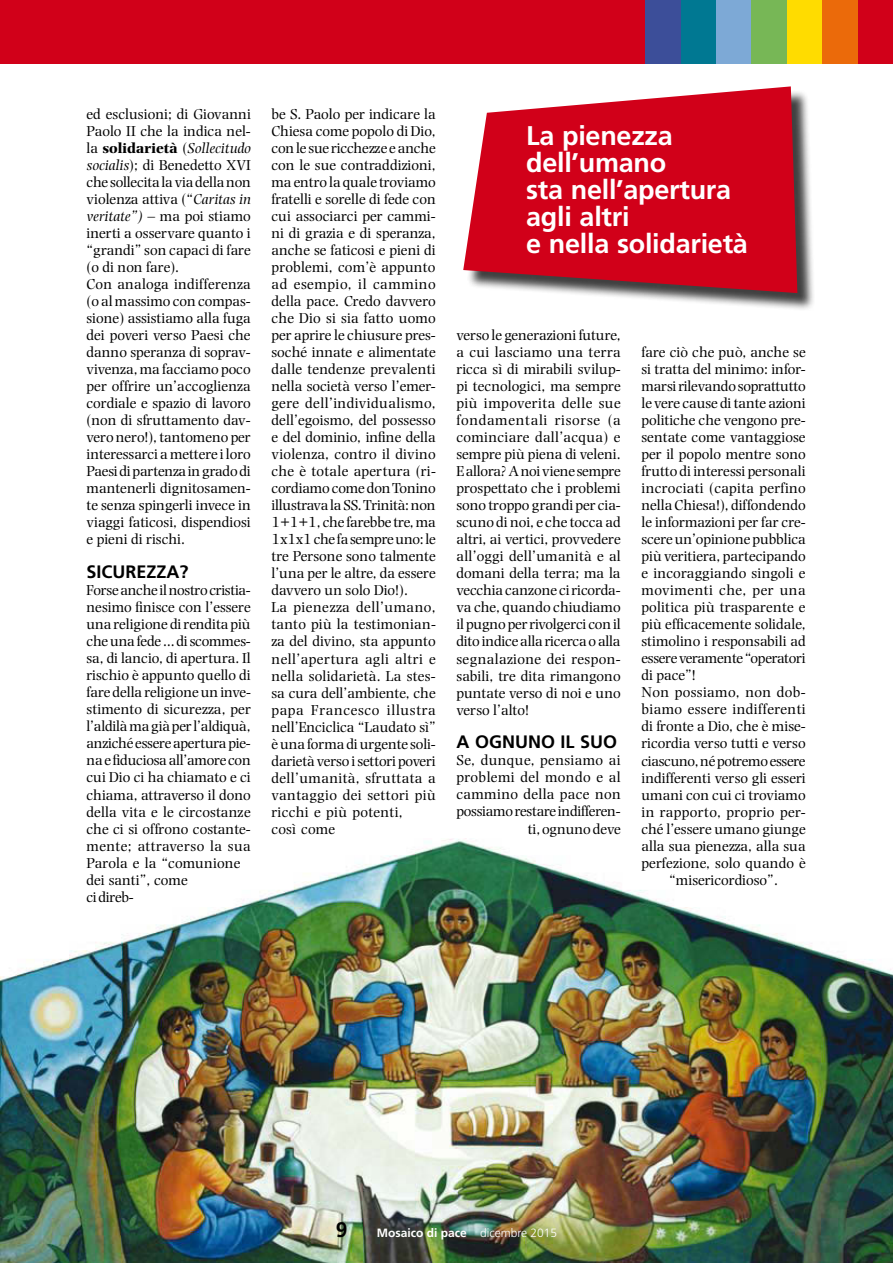
<style>
.page{position:relative;width:893px;height:1263px;background:#fff}
.page>*{position:absolute;margin:0;border:0;box-sizing:border-box;transform-origin:0 0}
.t1{font:700 27px/27px "Frutiger LT Std";letter-spacing:-.01em;color:#fff}
.t2{font:700 21px "Frutiger LT Std";color:#000}
.t3{font:700 18px "Frutiger LT Std";color:#000}
.t4{font:15px/17px "Photina MT Std";color:#000}
.t5{font:15px/17px "Photina MT Std";letter-spacing:.02em;color:#000;text-align:right}
.t6{font:15px "Photina MT Std";letter-spacing:-.02em;color:#000}
.t7{font:15px "Photina MT Std";letter-spacing:.025em;color:#000}
.t8{font:15px "Photina MT Std";letter-spacing:.03em;color:#000}
.t9{font:700 12px "Frutiger LT Std";color:#fff}
.s1{font-weight:700}
.s2{font-style:italic}
.s3{font-weight:300}
</style>
<div class="page">
<div style="left:0;top:0;width:893px;height:64px;background:#d10019"></div>
<div style="left:646px;top:0;width:35px;height:64px;background:#3c4e99"></div>
<div style="left:681px;top:0;width:35px;height:64px;background:#007892"></div>
<div style="left:716px;top:0;width:36px;height:64px;background:#7da9d6"></div>
<div style="left:752px;top:0;width:35px;height:64px;background:#77b756"></div>
<div style="left:787px;top:0;width:35px;height:64px;background:#ffdc00"></div>
<div style="left:822px;top:0;width:36px;height:64px;background:#eb6a0a"></div>
<img style="left:0;top:838px;width:893px;height:425px">
<div style="left:465px;top:88px;width:350px;height:223px;background:#000;opacity:.75"></div>
<svg style="left:463px;top:86px;width:334px;height:207px;background:#d02035"></svg>
<p class="t4" style="left:87px;top:106px;width:166px">ed esclusioni; di Giovanni<br>Paolo II che la indica nel&shy;la <span class="s1">solidarietà</span> (<span class="s2">Sollecitudo socialis</span>); di Benedetto XVI che sollecita la via della non violenza attiva (“<span class="s2">Caritas in veritate”) –</span> ma poi stiamo inerti a osservare quanto i “grandi” son capaci di fare (o di non fare).<br>Con analoga indifferenza (o al massimo con compas&shy;sione) assistiamo alla fuga dei poveri verso Paesi che danno speranza di soprav&shy;vivenza, ma facciamo poco per offrire un’accoglienza cordiale e spazio di lavoro (non di sfruttamento dav&shy;vero nero!), tantomeno per interessarci a mettere i loro<br>Paesi di partenza in grado di mantenerli dignitosamen&shy;te senza spingerli invece in viaggi faticosi, dispendiosi e pieni di rischi.</p>
<p class="t3" style="left:87px;top:561px;width:11px">sicure</p>
<p class="t3" style="left:147px;top:561px;width:44px">zza?</p>
<p class="t4" style="left:87px;top:582px;width:166px">Forse anche il nostro cristia&shy;nesimo finisce con l’essere una religione di rendita più che una fede … di scommes&shy;sa, di lancio, di apertura. Il rischio è appunto quello di fare della religione un inve&shy;stimento di sicurezza, per l’aldilà ma già per l’aldiquà, anziché essere apertura pie&shy;na e fiduciosa all’amore con cui Dio ci ha chiamato e ci chiama, attraverso il dono della vita e le circostanze che ci si offrono costante&shy;mente; attraverso la sua<br>Parola e la “comunione dei santi”, come<br>ci direb-</p>
<p class="t4" style="left:272px;top:106px;width:166px">be S. Paolo per indicare la<br>Chiesa come popolo di Dio, con le sue ricchezze e anche con le sue contraddizioni, ma entro la quale troviamo fratelli e sorelle di fede con cui associarci per cammi&shy;ni di grazia e di speranza, anche se faticosi e pieni di problemi, com’è appunto ad esempio, il cammino della pace. Credo davvero che Dio si sia fatto uomo per aprire le chiusure pres&shy;soché innate e alimentate dalle tendenze prevalenti nella società verso l’emer&shy;gere dell’individualismo, dell’egoismo, del possesso e del dominio, infine della violenza, contro il divino che è totale apertura (ri&shy;cordiamo come don Tonino illustrava la SS. Trinità: non<br>1+1+1, che farebbe tre, ma<br>1x1x1 che fa sempre uno: le tre Persone sono talmente l’una per le altre, da essere davvero un solo Dio!).<br>La pienezza dell’umano, tanto più la testimonian&shy;za del divino, sta appunto nell’apertura agli altri e nella solidarietà. La stes&shy;sa cura dell’ambiente, che papa Francesco illustra nell’Enciclica “Laudato sì” è una forma di urgente soli&shy;darietà verso i settori poveri dell’umanità, sfruttata a vantaggio dei settori più ricchi e più potenti,<br>così come</p>
<h1 class="t1" style="left:526px;top:123px;width:223px">La pienezza dell’umano<br>sta nell’apertura agli altri<br>e nella solidarietà</h1>
<p class="t4" style="left:456px;top:327px;width:166px;text-align:justify">verso le generazioni future, a cui lasciamo una terra ricca sì di mirabili svilup&shy;pi tecnologici, ma sempre più impoverita delle sue fondamentali risorse (a cominciare dall’acqua) e sempre più piena di veleni.<br>E allora? A noi viene sempre prospettato che i problemi sono troppo grandi per cia&shy;scuno di noi, e che tocca ad altri, ai vertici, provvedere all’oggi dell’umanità e al domani della terra; ma la vecchia canzone ci ricorda&shy;va che, quando chiudiamo il pugno per rivolgerci con il dito indice alla ricerca o alla segnalazione dei respon&shy;sabili, tre dita rimangono puntate verso di noi e uno verso l’alto!</p>
<p class="t3" style="left:456px;top:732px;width:33px">A ognuno</p>
<p class="t3" style="left:560px;top:732px;width:33px">il suo</p>
<p class="t5" style="left:456px;top:752px;width:166px">Se, dunque, pensiamo ai problemi del mondo e al cammino della pace non possiamo restare indifferen&shy;ti, ognuno deve</p>
<p class="t4" style="left:641px;top:344px;width:166px">fare ciò che può, anche se</p>
<p class="t4" style="left:641px;top:361px;width:166px">si tratta del minimo: infor-</p>
<p class="t4" style="left:641px;top:378px;width:166px">marsi rilevando soprattutto</p>
<p class="t4" style="left:641px;top:395px;width:166px">le vere cause di tante azioni</p>
<p class="t4" style="left:641px;top:412px;width:166px">politiche che vengono pre-</p>
<p class="t4" style="left:641px;top:429px;width:166px">sentate come vantaggiose</p>
<p class="t4" style="left:641px;top:446px;width:166px">per il popolo mentre sono</p>
<p class="t4" style="left:641px;top:463px;width:166px">frutto di interessi personali</p>
<p class="t5" style="left:641px;top:480px;width:166px">incrociati (capita perfino</p>
<p class="t4" style="left:641px;top:497px;width:166px">nella Chiesa!), diffondendo</p>
<p class="t4" style="left:641px;top:514px;width:166px">le informazioni per far cre-</p>
<p class="t4" style="left:641px;top:531px;width:166px">scere un’opinione pubblica</p>
<p class="t4" style="left:641px;top:548px;width:166px">più veritiera, partecipando</p>
<p class="t4" style="left:641px;top:565px;width:166px">e incoraggiando singoli e</p>
<p class="t8" style="left:641px;top:582px;width:166px">movimenti che, per una</p>
<p class="t4" style="left:641px;top:599px;width:166px">politica più trasparente e</p>
<p class="t4" style="left:641px;top:616px;width:166px">più efficacemente solidale,</p>
<p class="t4" style="left:641px;top:633px;width:166px">stimolino i responsabili ad</p>
<p class="t6" style="left:641px;top:650px;width:166px">essere veramente “operatori</p>
<p class="t4" style="left:641px;top:667px;width:56px">di pace”!</p>
<p class="t7" style="left:641px;top:684px;width:166px">Non possiamo, non dob-</p>
<p class="t7" style="left:641px;top:701px;width:166px">biamo essere indifferenti</p>
<p class="t4" style="left:641px;top:718px;width:166px">di fronte a Dio, che è mise-</p>
<p class="t4" style="left:641px;top:735px;width:166px">ricordia verso tutti e verso</p>
<p class="t6" style="left:641px;top:752px;width:166px">ciascuno, né potremo essere</p>
<p class="t4" style="left:641px;top:769px;width:166px">indifferenti verso gli esseri</p>
<p class="t4" style="left:641px;top:786px;width:166px">umani con cui ci troviamo</p>
<p class="t5" style="left:641px;top:803px;width:166px">in rapporto, proprio per-</p>
<p class="t4" style="left:641px;top:820px;width:166px">ché l’essere umano giunge</p>
<p class="t4" style="left:641px;top:837px;width:166px">alla sua pienezza, alla sua</p>
<p class="t4" style="left:641px;top:854px;width:166px">perfezione, solo quando è</p>
<p class="t4" style="left:669px;top:871px;width:110px">“misericordioso”.</p>
<h2 class="t2" style="left:336px;top:1217px;width:13px">9</h2>
<p class="t9" style="left:377px;top:1226px;width:182px">Mosaico di pace <span class="s3">dicembre 2015</span></p>
</div>
